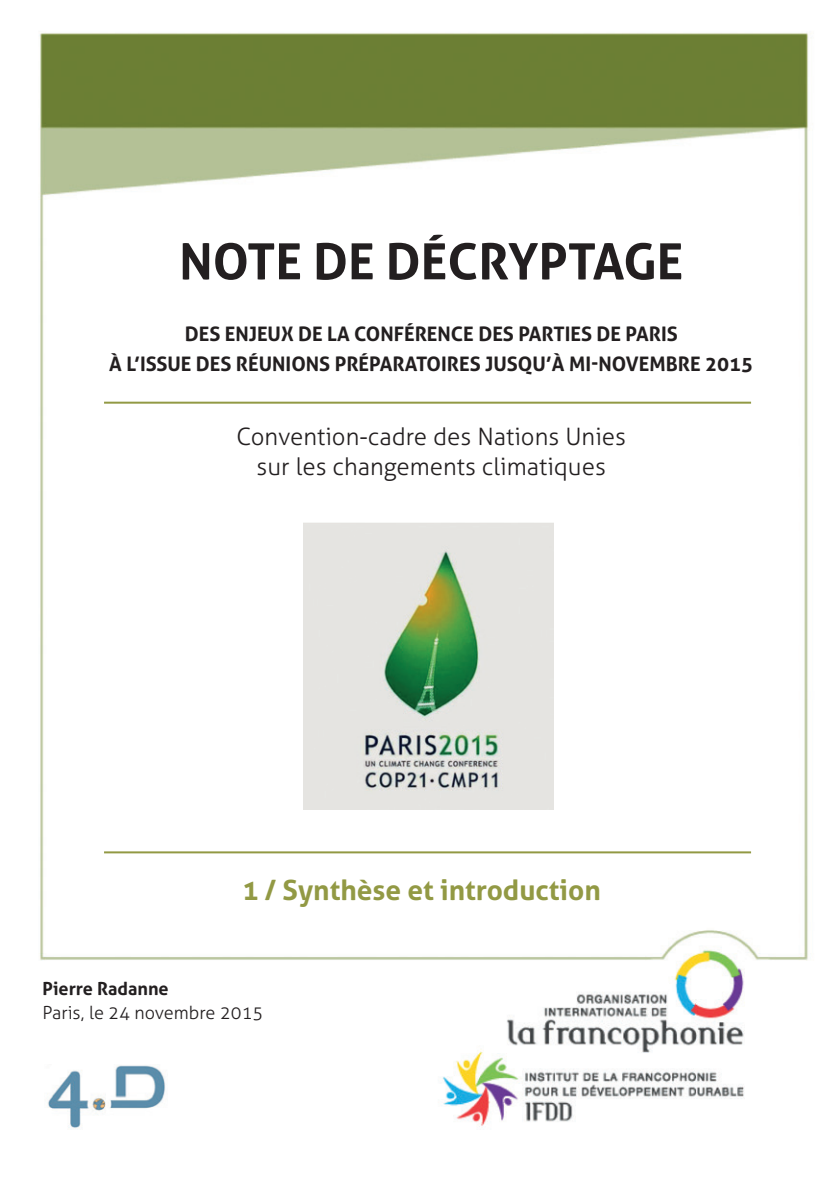
<style>
.page{position:relative;width:840px;height:1191px;background:#fff}
.page>*{position:absolute;margin:0;border:0;box-sizing:border-box;transform-origin:0 0}
.t1{font:700 50px "Aller";color:#231f20}
.t2{font:700 28px "Aller";color:#929944}
.t3{font:300 24px/30px "Aller";color:#231f20;text-align:center}
.t4{font:700 20px/30px "Aller";color:#231f20;text-align:center}
.t5{font:300 18px "Aller";color:#231f20}
.t6{font:700 18px "Aller";color:#231f20}
</style>
<div class="page">
<img style="left:39px;top:33px;width:770px;height:1097px">
<div style="left:76px;top:225px;width:684px;height:683px;background:#fff"></div>
<hr style="left:104px;top:402px;width:646px;height:2px;background:#929944">
<hr style="left:104px;top:851px;width:646px;height:2px;background:#929944">
<img style="left:303px;top:522px;width:250px;height:287px">
<img style="left:45px;top:1064px;width:122px;height:65px">
<h1 class="t1" style="left:179px;top:231px;width:505px">NOTE DE DÉCRYPTAGE</h1>
<p class="t4" style="left:109px;top:319px;width:645px">DES ENJEUX DE LA CONFÉRENCE DES PARTIES DE PARIS<br>À L’ISSUE DES RÉUNIONS PRÉPARATOIRES JUSQU’À MI-NOVEMBRE 2015</p>
<p class="t3" style="left:236px;top:422px;width:391px">Convention-cadre des Nations Unies sur les changements climatiques</p>
<h2 class="t2" style="left:242px;top:872px;width:360px">1 / Synthèse et introduction</h2>
<p class="t6" style="left:43px;top:977px;width:128px">Pierre Radanne</p>
<p class="t5" style="left:43px;top:1001px;width:222px">Paris, le 24 novembre 2015</p>
</div>
